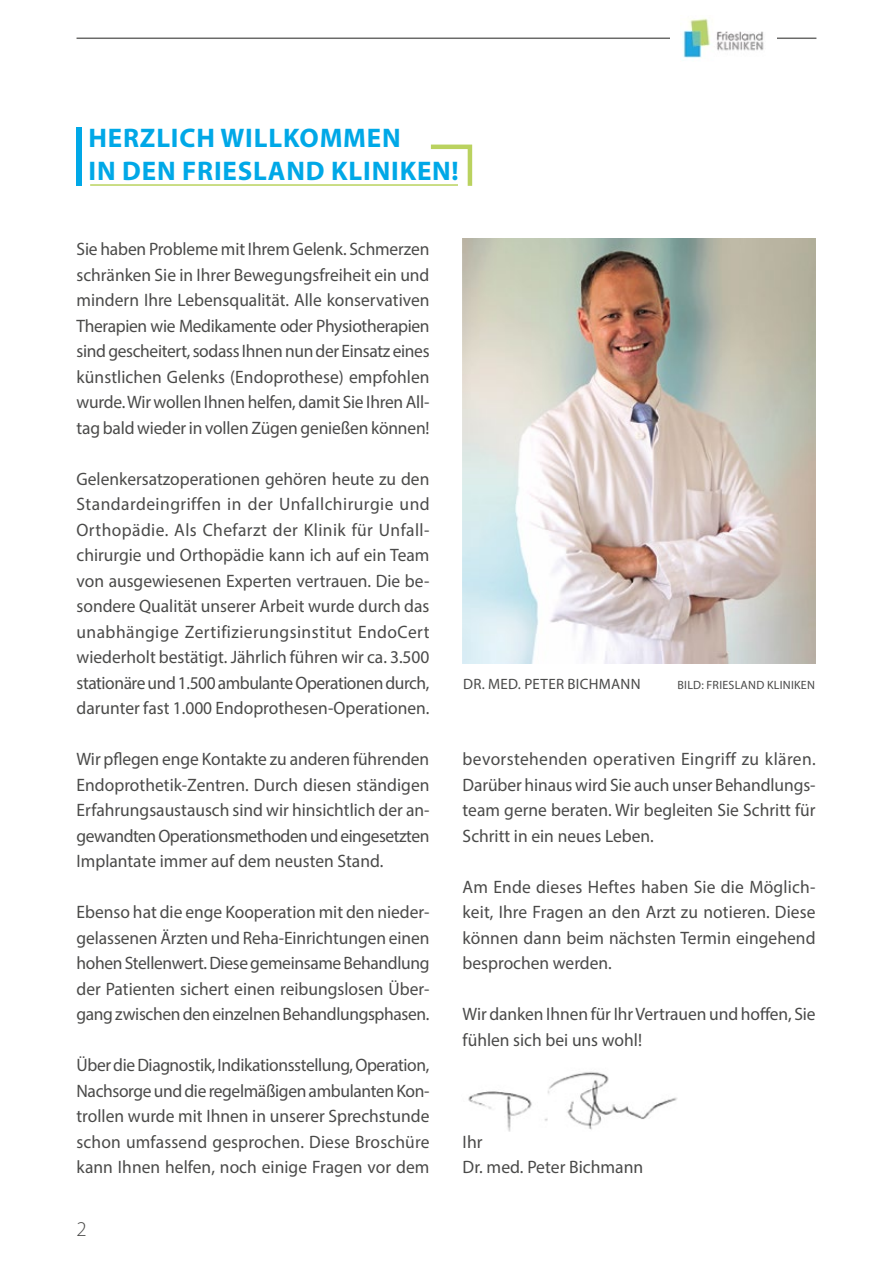
<style>
.page{position:relative;width:893px;height:1263px;background:#fff}
.page>*{position:absolute;margin:0;border:0;box-sizing:border-box;transform-origin:0 0}
.t1{font:700 27px/32.4px "Myriad Pro";letter-spacing:.03em;color:#00a8e7}
.t2{font:300 21px "Myriad Pro";color:#4a4a49}
.t3{font:18px/25.5px "Myriad Pro";color:#4a4a49;text-align:justify}
.t4{font:15px "Myriad Pro";letter-spacing:.02em;color:#4a4a49}
.t5{font:12px "Myriad Pro";letter-spacing:.02em;color:#4a4a49}
</style>
<div class="page">
<hr style="left:77px;top:38px;width:739px;height:1px;background:#6a6a69">
<div style="left:671px;top:11px;width:106px;height:56px;background:#fff"></div>
<img style="left:682px;top:18px;width:82px;height:40px">
<img style="left:463px;top:238px;width:352px;height:425px">
<svg style="left:430px;top:144px;width:43px;height:42px"></svg>
<hr style="left:90px;top:184px;width:368px;height:2px;background:#bad25f">
<div style="left:76px;top:127px;width:6px;height:59px;background:#00a8e7"></div>
<img style="left:468px;top:1071px;width:209px;height:60px">
<h1 class="t1" style="left:88px;top:121px;width:372px">HERZLICH WILLKOMMEN<br>IN DEN FRIESLAND KLINIKEN!</h1>
<p class="t3" style="left:77px;top:236px;width:355px">Sie haben Probleme mit Ihrem Gelenk. Schmerzen schränken Sie in Ihrer Bewegungsfreiheit ein und mindern Ihre Lebensqualität. Alle konservativen Therapien wie Medikamente oder Physiotherapien sind gescheitert, sodass Ihnen nun der Einsatz eines künstlichen Gelenks (Endoprothese) empfohlen wurde. Wir wollen Ihnen helfen, damit Sie Ihren All&shy;tag bald wieder in vollen Zügen genießen können!</p>
<p class="t3" style="left:77px;top:465px;width:355px">Gelenkersatzoperationen gehören heute zu den Standardeingriffen in der Unfallchirurgie und Orthopädie. Als Chefarzt der Klinik für Unfall&shy;chirurgie und Orthopädie kann ich auf ein Team von ausgewiesenen Experten vertrauen. Die be&shy;sondere Qualität unserer Arbeit wurde durch das unabhängige Zertifizierungsinstitut EndoCert wiederholt bestätigt. Jährlich führen wir ca. 3.500 stationäre und 1.500 ambulante Operationen durch, darunter fast 1.000 Endoprothesen-Operationen.</p>
<p class="t3" style="left:77px;top:746px;width:355px">Wir pflegen enge Kontakte zu anderen führenden Endoprothetik-Zentren. Durch diesen ständigen Erfahrungsaustausch sind wir hinsichtlich der an&shy;gewandten Operationsmethoden und eingesetzten Implantate immer auf dem neusten Stand.</p>
<p class="t3" style="left:77px;top:899px;width:354px">Ebenso hat die enge Kooperation mit den nieder&shy;gelassenen Ärzten und Reha-Einrichtungen einen hohen Stellenwert. Diese gemeinsame Behandlung der Patienten sichert einen reibungslosen Über&shy;gang zwischen den einzelnen Behandlungsphasen.</p>
<p class="t3" style="left:77px;top:1052px;width:354px">Über die Diagnostik, Indikationsstellung, Operation, Nachsorge und die regelmäßigen ambulanten Kon&shy;trollen wurde mit Ihnen in unserer Sprechstunde schon umfassend gesprochen. Diese Broschüre kann Ihnen helfen, noch einige Fragen vor dem</p>
<p class="t2" style="left:77px;top:1216px;width:12px">2</p>
<p class="t4" style="left:463px;top:674px;width:179px">DR. MED. PETER BICHMANN</p>
<p class="t5" style="left:677px;top:677px;width:139px">BILD: FRIESLAND KLINIKEN</p>
<p class="t3" style="left:463px;top:746px;width:355px">bevorstehenden operativen Eingriff zu klären.<br>Darüber hinaus wird Sie auch unser Behandlungs&shy;team gerne beraten. Wir begleiten Sie Schritt für Schritt in ein neues Leben.</p>
<p class="t3" style="left:463px;top:873px;width:354px">Am Ende dieses Heftes haben Sie die Möglich&shy;keit, Ihre Fragen an den Arzt zu notieren. Diese können dann beim nächsten Termin eingehend besprochen werden.</p>
<p class="t3" style="left:463px;top:1001px;width:354px">Wir danken Ihnen für Ihr Vertrauen und hoffen, Sie fühlen sich bei uns wohl!</p>
<p class="t3" style="left:463px;top:1128px;width:182px">Ihr<br>Dr. med. Peter Bichmann</p>
</div>
